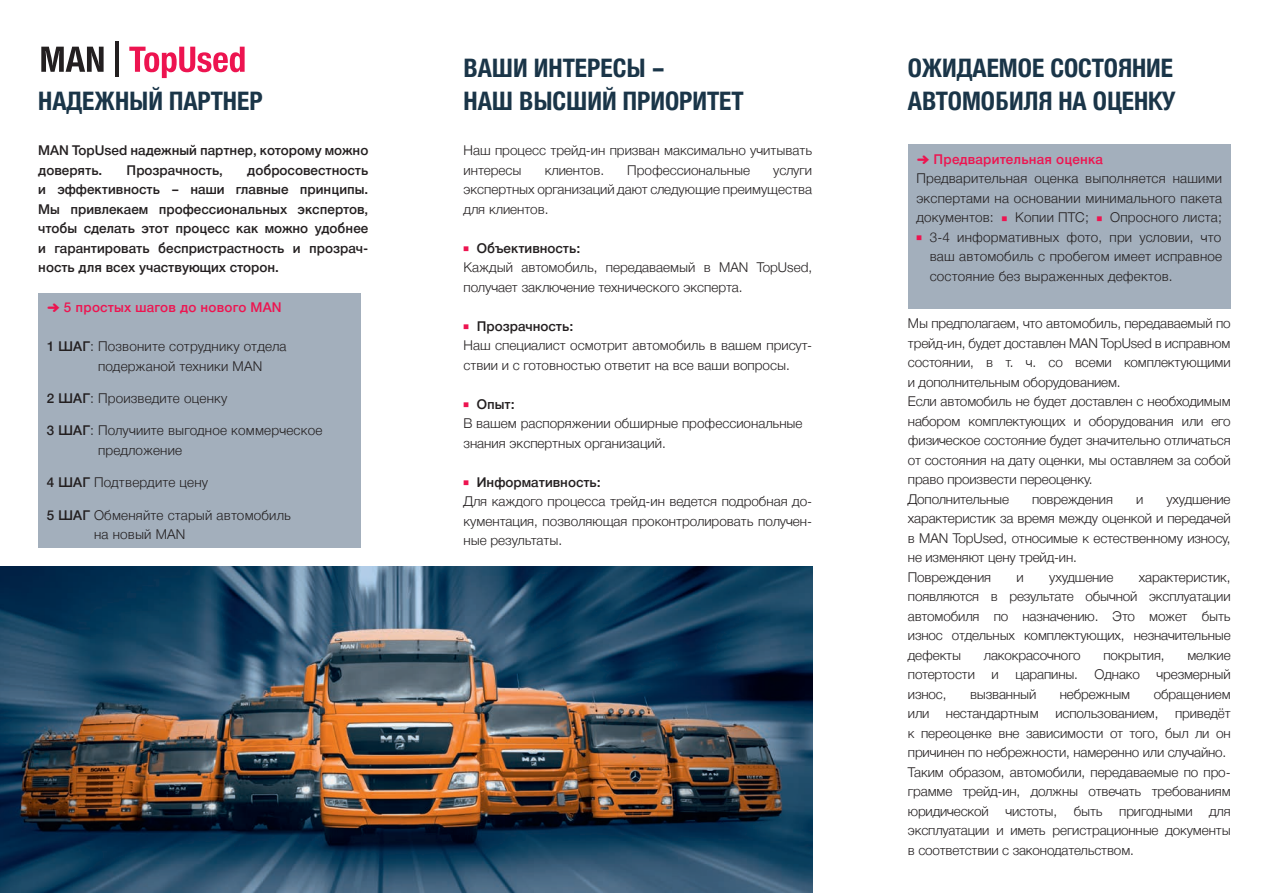
<style>
.page{position:relative;width:1263px;height:893px;background:#fff}
.page>*{position:absolute;margin:0;border:0;box-sizing:border-box;transform-origin:0 0}
.t1{font:700 25.5px "Man Global Condensed";color:#1a3548}
.t2{font:300 13.5px/19.5px "Man Global";letter-spacing:-.01em;color:#231f20;text-align:justify}
.t3{font:500 13.5px/19.5px "Man Global";color:#231f20}
.t4{font:300 13.5px/19.5px "Man Global";letter-spacing:.015em;color:#231f20}
.t5{font:500 13.5px "Man Global";letter-spacing:.015em;color:#ed1450}
.s1{font-weight:500}
.s2{font-weight:300;font-size:9px;color:#ed1450}
.s3{font-size:9px;color:#ed1450}
</style>
<div class="page">
<div style="left:38px;top:293px;width:323px;height:254px;background:#a3afbc"></div>
<div style="left:908px;top:145px;width:323px;height:164px;background:#a3afbc"></div>
<img style="left:0;top:566px;width:812px;height:327px">
<hr style="left:115px;top:42px;width:4px;height:35px;background:#231f20">
<svg style="left:41px;top:47px;width:63px;height:25px"></svg>
<svg style="left:129px;top:47px;width:116px;height:31px"></svg>
<p class="t1" style="left:38px;top:87px;width:226px">НАДЕЖНЫЙ ПАРТНЕР</p>
<p class="t3" style="left:38px;top:141px;width:332px">MAN TopUsed надежный партнер, которому можно доверять.</p>
<p class="t3" style="left:38px;top:160px;width:332px;text-align:justify;text-indent:209px">добросовестность и эффективность – наши главные принципы.<br>Мы привлекаем профессиональных экспертов, чтобы сделать этот процесс как можно удобнее и гарантировать беспристрастность и прозрач&shy;ность для всех участвующих сторон.</p>
<p class="t3" style="left:127px;top:160px;width:98px">Прозрачность,</p>
<p class="t5" style="left:47px;top:300px;width:236px">➜ 5 простых шагов до нового MAN</p>
<p class="t4" style="left:98px;top:337px;width:190px;text-indent:-51px"><span class="s1">1 ШАГ</span>: Позвоните сотруднику отдела подержаной техники MAN</p>
<p class="t4" style="left:47px;top:389px;width:182px"><span class="s1">2 ШАГ</span>: Произведите оценку</p>
<p class="t4" style="left:98px;top:421px;width:226px;text-indent:-51px"><span class="s1">3 ШАГ</span>: Получиите выгодное коммерческое предложение</p>
<p class="t4" style="left:47px;top:473px;width:163px"><span class="s1">4 ШАГ</span> Подтвердите цену</p>
<p class="t4" style="left:94px;top:505px;width:198px;text-indent:-47px"><span class="s1">5 ШАГ</span> Обменяйте старый автомобиль на новый MAN</p>
<p class="t1" style="left:463px;top:54px;width:203px">ВАШИ ИНТЕРЕСЫ –</p>
<p class="t1" style="left:463px;top:87px;width:282px">НАШ ВЫСШИЙ ПРИОРИТЕТ</p>
<p class="t2" style="left:463px;top:141px;width:350px">Наш процесс трейд-ин призван максимально учитывать интересы</p>
<p class="t2" style="left:545px;top:160px;width:61px">клиентов.</p>
<p class="t2" style="left:627px;top:160px;width:124px">Профессиональные</p>
<p class="t2" style="left:463px;top:160px;width:350px;text-indent:310px">услуги экспертных организаций дают следующие преимущества для клиентов.</p>
<p class="t3" style="left:463px;top:238px;width:118px"><span class="s2">◾</span> Объективность:</p>
<p class="t2" style="left:463px;top:258px;width:350px">Каждый автомобиль, передаваемый в MAN TopUsed, получает заключение технического эксперта.</p>
<p class="t3" style="left:463px;top:316px;width:111px"><span class="s2">◾</span> Прозрачность:</p>
<p class="t2" style="left:463px;top:336px;width:348px">Наш специалист осмотрит автомобиль в вашем присут&shy;ствии и с готовностью ответит на все ваши вопросы.</p>
<p class="t3" style="left:463px;top:394px;width:53px"><span class="s2">◾</span> Опыт:</p>
<p class="t2" style="left:463px;top:414px;width:341px">В вашем распоряжении обширные профессиональные</p>
<p class="t2" style="left:463px;top:433px;width:204px">знания экспертных организаций.</p>
<p class="t3" style="left:463px;top:472px;width:139px"><span class="s2">◾</span> Информативность:</p>
<p class="t2" style="left:463px;top:492px;width:348px">Для каждого процесса трейд-ин ведется подробная до&shy;кументация, позволяющая проконтролировать получен&shy;ные результаты.</p>
<p class="t1" style="left:908px;top:54px;width:267px">ОЖИДАЕМОЕ СОСТОЯНИЕ</p>
<p class="t1" style="left:908px;top:87px;width:269px">АВТОМОБИЛЯ НА ОЦЕНКУ</p>
<p class="t5" style="left:916px;top:151px;width:188px">➜ Предварительная оценка</p>
<p class="t2" style="left:916px;top:169px;width:307px">Предварительная оценка выполняется нашими экспертами на основании минимального пакета документов: <span class="s3">◾</span> Копии ПТС; <span class="s3">◾</span> Опросного листа;</p>
<p class="t2" style="left:930px;top:227px;width:294px;text-indent:-13px"><span class="s3">◾</span> 3-4 информативных фото, при условии, что ваш автомобиль с пробегом имеет исправное состояние без выраженных дефектов.</p>
<p class="t2" style="left:908px;top:314px;width:324px">Мы предполагаем, что автомобиль, передаваемый по трейд-ин, будет доставлен MAN TopUsed в исправном состоянии, в т. ч. со всеми комплектующими и дополнительным оборудованием.</p>
<p class="t2" style="left:908px;top:392px;width:324px">Если автомобиль не будет доставлен с необходимым набором комплектующих и оборудования или его физическое состояние будет значительно отличаться от состояния на дату оценки, мы оставляем за собой право произвести переоценку.</p>
<p class="t2" style="left:908px;top:489px;width:103px">Дополнительные</p>
<p class="t2" style="left:1032px;top:489px;width:82px">повреждения</p>
<p class="t2" style="left:1136px;top:489px;width:9px">и</p>
<p class="t2" style="left:908px;top:489px;width:324px;text-indent:259px">ухудшение характеристик за время между оценкой и передачей в MAN TopUsed, относимые к естественному износу, не изменяют цену трейд-ин.</p>
<p class="t2" style="left:908px;top:567px;width:85px">Повреждения</p>
<p class="t2" style="left:1016px;top:567px;width:9px">и</p>
<p class="t2" style="left:1049px;top:567px;width:66px">ухудшение</p>
<p class="t2" style="left:908px;top:567px;width:324px;text-indent:231px">характеристик, появляются в результате обычной эксплуатации автомобиля по назначению. Это может быть износ отдельных комплектующих, незначительные дефекты</p>
<p class="t2" style="left:908px;top:645px;width:324px;text-indent:279px">мелкие потертости и царапины. Однако чрезмерный износ,</p>
<p class="t2" style="left:984px;top:645px;width:98px">лакокрасочного</p>
<p class="t2" style="left:1103px;top:645px;width:63px">покрытия,</p>
<p class="t2" style="left:908px;top:684px;width:324px;text-indent:246px">обращением или нестандартным использованием, приведёт к переоценке вне зависимости от того, был ли он причинен по небрежности, намеренно или случайно.</p>
<p class="t2" style="left:908px;top:762px;width:324px;text-align:left">Таким образом, автомобили, передаваемые по про&shy;грамме трейд-ин, должны отвечать требованиям юридической чистоты, быть пригодными для эксплуатации и иметь регистрационные документы в соответствии с законодательством.</p>
<p class="t2" style="left:970px;top:684px;width:68px">вызванный</p>
<p class="t2" style="left:1060px;top:684px;width:72px">небрежным</p>
</div>
